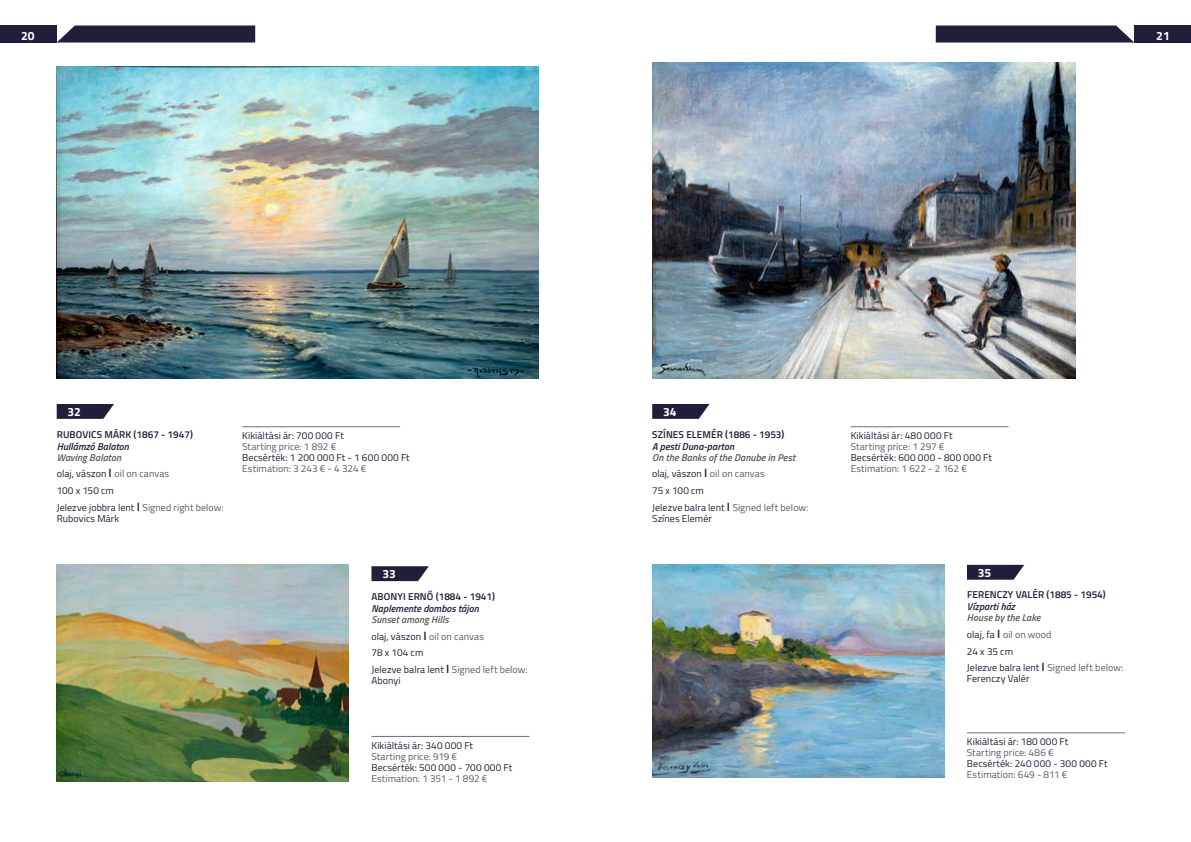
<style>
.page{position:relative;width:1191px;height:842px;background:#fff}
.page>*{position:absolute;margin:0;border:0;box-sizing:border-box;transform-origin:0 0}
.t1{font:700 12px "Titillium Web";color:#fff}
.t2{font:10px/16.7px "Titillium Web";letter-spacing:.01em;color:#1f1f3a}
.t3{font:10px "Titillium Web";letter-spacing:.005em;color:#5b5c5b}
.t4{font:600 10px "Titillium Web";letter-spacing:.01em;color:#1f1f3a}
.t5{font:italic 600 10px "Titillium Web";letter-spacing:.005em;color:#1f1f3a}
.s1{font-weight:600;font-style:italic;color:#5b5c5b}
.s2{font-weight:600;font-size:12px}
.s3{color:#5b5c5b}
</style>
<div class="page">
<div style="left:0;top:26px;width:57px;height:17px;background:#1f1f3a"></div>
<svg style="left:57px;top:26px;width:198px;height:17px;background:#2e2e47"></svg>
<div style="left:1134px;top:26px;width:57px;height:17px;background:#1f1f3a"></div>
<svg style="left:935px;top:26px;width:199px;height:17px;background:#2f2f48"></svg>
<svg style="left:57px;top:404px;width:57px;height:15px"></svg>
<img style="left:57px;top:66px;width:482px;height:313px">
<hr style="left:242px;top:426px;width:158px;height:1px;background:#6f7070">
<svg style="left:371px;top:566px;width:58px;height:15px"></svg>
<img style="left:57px;top:565px;width:292px;height:217px">
<hr style="left:371px;top:736px;width:158px;height:1px;background:#6f7070">
<svg style="left:652px;top:404px;width:57px;height:15px"></svg>
<img style="left:652px;top:63px;width:423px;height:316px">
<hr style="left:850px;top:426px;width:158px;height:1px;background:#6f7070">
<svg style="left:967px;top:565px;width:57px;height:15px"></svg>
<img style="left:652px;top:564px;width:292px;height:214px">
<hr style="left:967px;top:732px;width:157px;height:1px;background:#6f7070">
<p class="t1" style="left:21px;top:26px;width:15px">20</p>
<p class="t1" style="left:1156px;top:26px;width:15px">21</p>
<p class="t1" style="left:68px;top:403px;width:15px">32</p>
<p class="t4" style="left:57px;top:427px;width:138px">RUBOVICS MÁRK (1867 - 1947)</p>
<p class="t5" style="left:57px;top:438px;width:74px">Hullámzó Balaton</p>
<p class="t2" style="left:57px;top:448px;width:168px"><span class="s1">Waving Balaton<br></span>olaj, vászon <span class="s2">I</span> <span class="s3">oil on canvas<br></span>100 x 150 cm<br>Jelezve jobbra lent <span class="s2">I</span> <span class="s3">Signed right below:</span></p>
<p class="t2" style="left:57px;top:509px;width:64px">Rubovics Márk</p>
<p class="t2" style="left:242px;top:427px;width:103px">Kikiáltási ár: 700 000 Ft</p>
<p class="t3" style="left:242px;top:440px;width:96px">Starting price: 1 892 €</p>
<p class="t2" style="left:242px;top:449px;width:169px">Becsérték: 1 200 000 Ft - 1 600 000 Ft</p>
<p class="t3" style="left:242px;top:462px;width:126px">Estimation: 3 243 € - 4 324 €</p>
<p class="t1" style="left:382px;top:565px;width:15px">33</p>
<p class="t4" style="left:371px;top:589px;width:125px">ABONYI ERNŐ (1884 - 1941)</p>
<p class="t5" style="left:371px;top:601px;width:109px">Naplemente dombos tájon</p>
<p class="t2" style="left:371px;top:610px;width:158px"><span class="s1">Sunset among Hills<br></span>olaj, vászon <span class="s2">I</span> <span class="s3">oil on canvas<br></span>78 x 104 cm<br>Jelezve balra lent <span class="s2">I</span> <span class="s3">Signed left below:</span></p>
<p class="t2" style="left:371px;top:671px;width:31px">Abonyi</p>
<p class="t2" style="left:371px;top:737px;width:103px">Kikiáltási ár: 340 000 Ft</p>
<p class="t3" style="left:371px;top:749px;width:87px">Starting price: 919 €</p>
<p class="t2" style="left:371px;top:759px;width:142px">Becsérték: 500 000 - 700 000 Ft</p>
<p class="t3" style="left:371px;top:771px;width:118px">Estimation: 1 351 - 1 892 €</p>
<p class="t1" style="left:663px;top:403px;width:15px">34</p>
<p class="t4" style="left:652px;top:427px;width:134px">SZÍNES ELEMÉR (1886 - 1953)</p>
<p class="t5" style="left:652px;top:438px;width:83px">A pesti Duna-parton</p>
<p class="t2" style="left:652px;top:448px;width:158px"><span class="s1">On the Banks of the Danube in Pest </span>olaj, vászon <span class="s2">I</span> <span class="s3">oil on canvas<br></span>75 x 100 cm<br>Jelezve balra lent <span class="s2">I</span> <span class="s3">Signed left below:</span></p>
<p class="t2" style="left:652px;top:509px;width:61px">Színes Elemér</p>
<p class="t2" style="left:850px;top:427px;width:103px">Kikiáltási ár: 480 000 Ft</p>
<p class="t3" style="left:850px;top:440px;width:95px">Starting price: 1 297 €</p>
<p class="t2" style="left:850px;top:449px;width:143px">Becsérték: 600 000 - 800 000 Ft</p>
<p class="t3" style="left:850px;top:462px;width:118px">Estimation: 1 622 - 2 162 €</p>
<p class="t1" style="left:977px;top:564px;width:15px">35</p>
<p class="t4" style="left:967px;top:587px;width:140px">FERENCZY VALÉR (1885 - 1954)</p>
<p class="t5" style="left:967px;top:599px;width:50px">Vízparti ház</p>
<p class="t2" style="left:967px;top:609px;width:158px"><span class="s1">House by the Lake<br></span>olaj, fa <span class="s2">I</span> <span class="s3">oil on wood<br></span>24 x 35 cm<br>Jelezve balra lent <span class="s2">I</span> <span class="s3">Signed left below:</span></p>
<p class="t2" style="left:967px;top:670px;width:64px">Ferenczy Valér</p>
<p class="t2" style="left:967px;top:733px;width:103px">Kikiáltási ár: 180 000 Ft</p>
<p class="t3" style="left:967px;top:745px;width:88px">Starting price: 486 €</p>
<p class="t2" style="left:967px;top:755px;width:142px">Becsérték: 240 000 - 300 000 Ft</p>
<p class="t3" style="left:967px;top:767px;width:102px">Estimation: 649 - 811 €</p>
</div>
